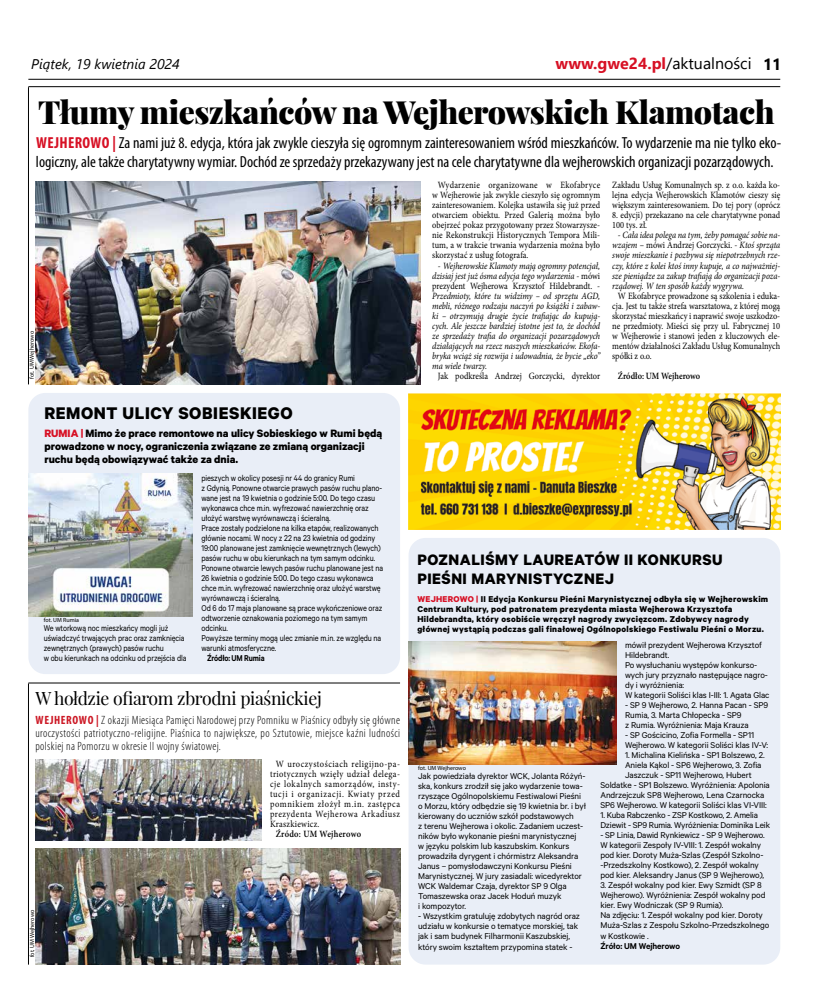
<style>
.page{position:relative;width:820px;height:993px;background:#fff}
.page>*{position:absolute;margin:0;border:0;box-sizing:border-box;transform-origin:0 0}
.t1{font:900 32px "Playfair Display";letter-spacing:-.015em;color:#000}
.t2{font:700 19px "Calibre";letter-spacing:.03em;color:#000}
.t3{font:18px "Playfair Display";letter-spacing:-.02em;color:#000}
.t4{font:700 17px/19.3px "Calibre";letter-spacing:.03em;color:#000}
.t5{font:condensed 16px/19px "Myriad Pro";color:#000}
.t6{font:700 16px "Segoe UI";color:#d71024}
.t7{font:italic 14px "Segoe UI";color:#000}
.t8{font:300 condensed 12px/13px "Myriad Pro";letter-spacing:.03em;color:#000;text-align:justify}
.t9{font:700 12px/13px "Calibre";color:#000}
.t10{font:9.6px/10px "Minion Pro";color:#000;text-align:justify;scale:.87 1}
.t11{font:italic 9.6px/10px "Minion Pro";letter-spacing:-.005em;color:#000;text-align:justify;scale:.87 1}
.t12{font:9.6px/10px "Minion Pro";color:#000;text-align:justify;scale:.88 1}
.t13{font:600 9.6px "Minion Pro";letter-spacing:.01em;color:#000;scale:.87 1}
.t14{font:600 9.6px "Minion Pro";letter-spacing:.01em;color:#000;scale:.88 1}
.t15{font:9.5px/10px "Calibre";letter-spacing:-.01em;color:#000}
.t16{font:9.5px/10px "Calibre";letter-spacing:-.01em;color:#000;scale:.88 1}
.t17{font:700 9.5px/10px "Calibre";letter-spacing:.03em;color:#000}
.t18{font:600 9.5px "Calibre";letter-spacing:-.02em;color:#000}
.t19{font:600 9.5px "Calibre";letter-spacing:-.02em;color:#000;scale:.88 1}
.t20{font:6px "Myriad Pro";color:#000}
.s1{font-weight:400;color:#000}
.s2{color:#000}
.s3{font-weight:700;color:#d71024}
.s4{color:#d71024}
.s5{font-weight:700;color:#cc1825}
.s6{font-style:normal}
</style>
<div class="page">
<hr style="left:28px;top:79px;width:752px;height:1px;background:#000">
<div style="left:408px;top:537px;width:372px;height:427px;background:#e9eef7;border-radius:17px"></div>
<img style="left:408px;top:641px;width:208px;height:123px">
<hr style="left:28px;top:86px;width:752px;height:1px;background:#000">
<hr style="left:28px;top:87px;width:1px;height:297px;background:#000">
<img style="left:35px;top:181px;width:385px;height:203px">
<div style="left:28px;top:393px;width:372px;height:281px;background:#e9eef7;border-radius:17px"></div>
<img style="left:28px;top:473px;width:165px;height:143px">
<hr style="left:28px;top:682px;width:372px;height:1px;background:#000">
<hr style="left:28px;top:683px;width:1px;height:281px;background:#000">
<img style="left:35px;top:759px;width:226px;height:81px">
<img style="left:35px;top:848px;width:365px;height:116px">
<img style="left:408px;top:393px;width:372px;height:136px">
<h3 class="t7" style="left:31px;top:51px;width:150px">Piątek, 19 kwietnia 2024</h3>
<h3 class="t6" style="left:555px;top:49px;width:227px">www.gwe24.pl<span class="s1">/aktualności</span> <span class="s2">11</span></h3>
<h1 class="t1" style="left:38px;top:92px;width:737px">Tłumy mieszkańców na Wejherowskich Klamotach</h1>
<p class="t5" style="left:36px;top:133px;width:746px"><span class="s3">WEJHEROWO |</span> Za nami już 8. edycja, która jak zwykle cieszyła się ogromnym zainteresowaniem wśród mieszkańców. To wydarzenie ma nie tylko eko&shy;logiczny, ale także charytatywny wymiar. Dochód ze sprzedaży przekazywany jest na cele charytatywne dla wejherowskich organizacji pozarządowych.</p>
<p class="t20" style="left:28px;top:378px;width:49px;rotate:-90deg">fot. UM Wejherowo</p>
<h2 class="t2" style="left:44px;top:401px;width:250px">REMONT ULICY SOBIESKIEGO</h2>
<p class="t9" style="left:44px;top:426px;width:339px"><span class="s4">RUMIA |</span> Mimo że prace remontowe na ulicy Sobieskiego w Rumi będą prowadzone w nocy, ograniczenia związane ze zmianą organizacji ruchu będą obowiązywać także za dnia.</p>
<p class="t20" style="left:44px;top:615px;width:37px">fot. UM Rumia</p>
<p class="t16" style="left:44px;top:622px;width:164px">We wtorkową noc mieszkańcy mogli już uświadczyć trwających prac oraz zamknięcia zewnętrznych (prawych) pasów ruchu<br>w obu kierunkach na odcinku od przejścia dla</p>
<p class="t16" style="left:201px;top:472px;width:208px">pieszych w okolicy posesji nr 44 do granicy Rumi<br>z Gdynią. Ponowne otwarcie prawych pasów ruchu plano&shy;wane jest na 19 kwietnia o godzinie 5:00. Do tego czasu wykonawca chce m.in. wyfrezować nawierzchnię oraz ułożyć warstwę wyrównawczą i ścieralną.<br>Prace zostały podzielone na kilka etapów, realizowanych głównie nocami. W nocy z 22 na 23 kwietnia od godziny 19:00 planowane jest zamknięcie wewnętrznych (lewych) pasów ruchu w obu kierunkach na tym samym odcinku.<br>Ponowne otwarcie lewych pasów ruchu planowane jest na 26 kwietnia o godzinie 5:00. Do tego czasu wykonawca chce m.in. wyfrezować nawierzchnię oraz ułożyć warstwę wyrównawczą i ścieralną.<br>Od 6 do 17 maja planowane są prace wykończeniowe oraz odtworzenie oznakowania poziomego na tym samym odcinku.<br>Powyższe terminy mogą ulec zmianie m.in. ze względu na warunki atmosferyczne.</p>
<p class="t19" style="left:207px;top:652px;width:67px">Źródło: UM Rumia</p>
<h3 class="t3" style="left:35px;top:686px;width:288px">W hołdzie ofiarom zbrodni piaśnickiej</h3>
<p class="t8" style="left:35px;top:713px;width:366px"><span class="s5">WEJHEROWO |</span> Z okazji Miesiąca Pamięci Narodowej przy Pomniku w Piaśnicy odbyły się główne uroczystości patriotyczno-religijne. Piaśnica to największe, po Sztutowie, miejsce kaźni ludności polskiej na Pomorzu w okresie II wojny światowej.</p>
<p class="t20" style="left:28px;top:957px;width:49px;rotate:-90deg">fot. UM Wejherowo</p>
<p class="t12" style="left:270px;top:758px;width:149px;text-indent:6px">W uroczystościach religijno-pa&shy;triotycznych wzięły udział delega&shy;cje lokalnych samorządów, insty&shy;tucji i organizacji. Kwiaty przed pomnikiem złożył m.in. zastępca prezydenta Wejherowa Arkadiusz Kraszkiewicz.</p>
<p class="t14" style="left:275px;top:826px;width:98px">Źródo: UM Wejherowo</p>
<p class="t10" style="left:432px;top:180px;width:194px;text-indent:6px">Wydarzenie organizowane w Ekofabryce w Wejherowie jak zwykle cieszyło się ogromnym zainteresowaniem. Kolejka ustawiła się już przed otwarciem obiektu. Przed Galerią można było obejrzeć pokaz przygotowany przez Stowarzysze&shy;nie Rekonstrukcji Historycznych Tempora Mili&shy;tum, a w trakcie trwania wydarzenia można było skorzystać z usług fotografa.</p>
<p class="t11" style="left:432px;top:260px;width:194px;text-align:center"><span class="s6">-</span> Wejherowskie Klamoty mają ogromny potencjał, dzisiaj jest już ósma edycja tego wydarzenia <span class="s6">- mówi prezydent Wejherowa Krzysztof Hildebrandt. -</span></p>
<p class="t11" style="left:432px;top:290px;width:194px">Przedmioty, które tu widzimy – od sprzętu AGD, mebli, różnego rodzaju naczyń po książki i zabaw&shy;ki – otrzymują drugie życie trafiając do kupują&shy;cych. Ale jeszcze bardziej istotne jest to, że dochód ze sprzedaży trafia do organizacji pozarządowych działających na rzecz naszych mieszkańców. Ekofa&shy;bryka wciąż się rozwija i udowadnia, że bycie „eko” ma wiele twarzy.</p>
<p class="t10" style="left:437px;top:370px;width:188px">Jak podkreśla Andrzej Gorczycki, dyrektor</p>
<p class="t10" style="left:612px;top:180px;width:194px">Zakładu Usług Komunalnych sp. z o.o. każda ko&shy;lejna edycja Wejherowskich Klamotów cieszy się większym zainteresowaniem. Do tej pory (oprócz</p>
<p class="t10" style="left:612px;top:210px;width:194px">8. edycji) przekazano na cele charytatywne ponad<br>100 tys. zł.</p>
<p class="t11" style="left:612px;top:230px;width:194px;text-indent:6px">- Cała idea polega na tym, żeby pomagać sobie na&shy;wzajem <span class="s6">– mówi Andrzej Gorczycki. -</span> Ktoś sprząta swoje mieszkanie i pozbywa się niepotrzebnych rze&shy;czy, które z kolei ktoś inny kupuje, a co najważniej&shy;sze pieniądze za zakup trafiają do organizacji poza&shy;rządowej. W ten sposób każdy wygrywa.</p>
<p class="t10" style="left:612px;top:290px;width:194px;text-indent:6px">W Ekofabryce prowadzone są szkolenia i eduka&shy;cja. Jest tu także strefa warsztatowa, z której mogą skorzystać mieszkańcy i naprawić swoje uszkodzo&shy;ne przedmioty. Mieści się przy ul. Fabrycznej 10 w Wejherowie i stanowi jeden z kluczowych ele&shy;mentów działalności Zakładu Usług Komunalnych spółki z o.o.</p>
<p class="t13" style="left:617px;top:369px;width:96px">Źródło: UM Wejherowo</p>
<h3 class="t4" style="left:417px;top:549px;width:307px">POZNALIŚMY LAUREATÓW II KONKURSU<br>PIEŚNI MARYNISTYCZNEJ</h3>
<p class="t17" style="left:417px;top:593px;width:352px"><span class="s4">WEJHEROWO |</span> II Edycja Konkursu Pieśni Marynistycznej odbyła się w Wejherowskim Centrum Kultury, pod patronatem prezydenta miasta Wejherowa Krzysztofa Hildebrandta, który osobiście wręczył nagrody zwycięzcom. Zdobywcy nagrody głównej wystąpią podczas gali finałowej Ogólnopolskiego Festiwalu Pieśni o Morzu.</p>
<p class="t20" style="left:418px;top:763px;width:49px">fot. UM Wejherowo</p>
<p class="t15" style="left:418px;top:770px;width:169px">Jak powiedziała dyrektor WCK, Jolanta Różyń&shy;ska, konkurs zrodził się jako wydarzenie towa&shy;rzyszące Ogólnopolskiemu Festiwalowi Pieśni o Morzu, który odbędzie się 19 kwietnia br. i był kierowany do uczniów szkół podstawowych<br>z terenu Wejherowa i okolic. Zadaniem uczest&shy;ników było wykonanie pieśni marynistycznej<br>w języku polskim lub kaszubskim. Konkurs prowadziła dyrygent i chórmistrz Aleksandra Janus – pomysłodawczyni Konkursu Pieśni Marynistycznej. W jury zasiadali: wicedyrektor WCK Waldemar Czaja, dyrektor SP 9 Olga Tomaszewska oraz Jacek Hoduń muzyk<br>i kompozytor.</p>
<p class="t15" style="left:418px;top:910px;width:163px">- Wszystkim gratuluję zdobytych nagród oraz udziału w konkursie o tematyce morskiej, tak jak i sam budynek Filharmonii Kaszubskiej, który swoim kształtem przypomina statek -</p>
<p class="t15" style="left:624px;top:639px;width:146px">mówił prezydent Wejherowa Krzysztof<br>Hildebrandt.<br>Po wysłuchaniu występów konkurso&shy;wych jury przyznało następujące nagro&shy;dy i wyróżnienia:<br>W kategorii Soliści klas I-III: 1. Agata Glac</p>
<p class="t15" style="left:624px;top:699px;width:145px">- SP 9 Wejherowo, 2. Hanna Pacan - SP9<br>Rumia, 3. Marta Chłopecka - SP9<br>z Rumia. Wyróżnienia: Maja Krauza</p>
<p class="t15" style="left:624px;top:729px;width:145px">- SP Gościcino, Zofia Formella - SP11<br>Wejherowo. W kategorii Soliści klas IV-V:</p>
<p class="t15" style="left:624px;top:749px;width:141px">1. Michalina Kielińska - SP1 Bolszewo, 2.</p>
<p class="t15" style="left:624px;top:759px;width:138px">Aniela Kąkol - SP6 Wejherowo, 3. Zofia</p>
<p class="t15" style="left:624px;top:769px;width:128px">Jaszczuk - SP11 Wejherowo, Hubert</p>
<p class="t15" style="left:600px;top:779px;width:171px">Soldatke - SP1 Bolszewo. Wyróżnienia: Apolonia</p>
<p class="t15" style="left:600px;top:789px;width:165px">Andrzejczuk SP8 Wejherowo, Lena Czarnocka</p>
<p class="t15" style="left:600px;top:799px;width:168px">SP6 Wejherowo. W kategorii Soliści klas VI-VIII:</p>
<p class="t15" style="left:600px;top:809px;width:171px">1. Kuba Rabczenko - ZSP Kostkowo, 2. Amelia<br>Dziewit - SP9 Rumia. Wyróżnienia: Dominika Leik</p>
<p class="t15" style="left:600px;top:829px;width:166px">- SP Linia, Dawid Rynkiewicz - SP 9 Wejherowo.<br>W kategorii Zespoły IV-VIII: 1. Zespół wokalny pod kier. Doroty Muża-Szlas (Zespół Szkolno--Przedszkolny Kostkowo), 2. Zespół wokalny pod kier. Aleksandry Janus (SP 9 Wejherowo),</p>
<p class="t15" style="left:600px;top:879px;width:170px">3. Zespół wokalny pod kier. Ewy Szmidt (SP 8<br>Wejherowo). Wyróżnienia: Zespół wokalny pod kier. Ewy Wodniczak (SP 9 Rumia).<br>Na zdjęciu: 1. Zespół wokalny pod kier. Doroty Muża-Szlas z Zespołu Szkolno-Przedszkolnego w Kostkowie .</p>
<p class="t18" style="left:600px;top:939px;width:81px">Źróło: UM Wejherowo</p>
</div>
